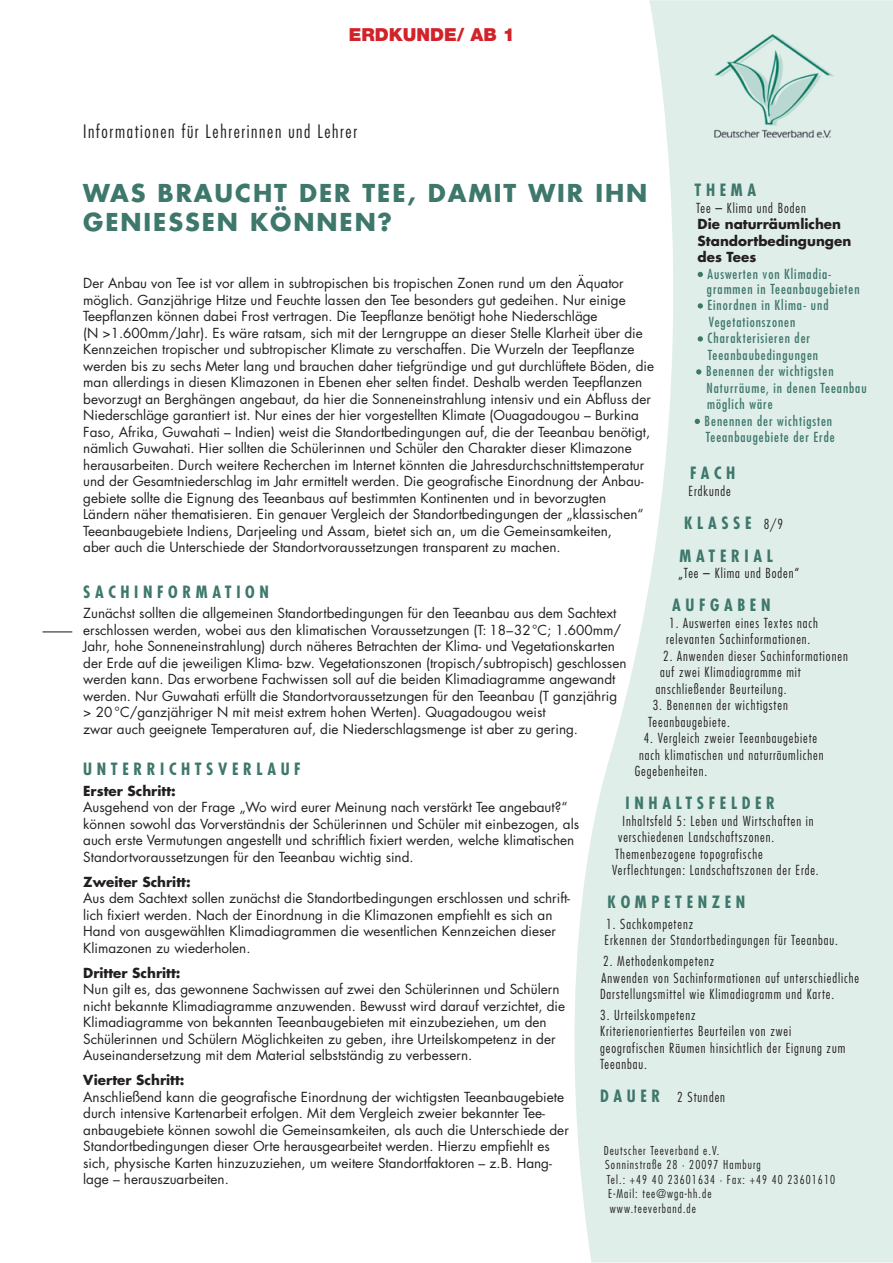
<style>
.page{position:relative;width:893px;height:1263px;background:#fff}
.page>*{position:absolute;margin:0;border:0;box-sizing:border-box;transform-origin:0 0}
.t1{font:700 24px/28.8px "Futura";letter-spacing:.08em;color:#3e776b}
.t2{font:300 condensed 18px "Futura";letter-spacing:.09em;color:#231f20}
.t3{font:900 18px "Helvetica Neue LT Std";color:#d2232a}
.t4{font:700 condensed 16.5px/33px "Futura";letter-spacing:.28em;color:#3e776b}
.t5{font:13.5px/16.5px "Futura";color:#231f20}
.t6{font:300 condensed 13.5px/16.5px "Futura";letter-spacing:.07em;color:#231f20}
.t7{font:condensed 13.5px/15px "Futura";letter-spacing:.07em;color:#3e776b}
.t8{font:700 13.5px/16.5px "Futura";color:#231f20}
.t9{font:300 condensed 12px "Futura";letter-spacing:.09em;color:#231f20}
.s1{font-weight:300;font-size:13.5px;color:#231f20}
</style>
<div class="page">
<svg style="left:574px;top:0;width:318px;height:1263px;fill:#e0eeea"></svg>
<hr style="left:42px;top:631px;width:30px;height:1px;background:#231f20">
<svg style="left:697px;top:272px;width:6px;height:5px"></svg>
<svg style="left:697px;top:303px;width:6px;height:6px"></svg>
<svg style="left:697px;top:336px;width:6px;height:6px"></svg>
<svg style="left:696px;top:369px;width:5px;height:6px"></svg>
<svg style="left:694px;top:419px;width:6px;height:5px"></svg>
<img style="left:704px;top:24px;width:138px;height:126px">
<h2 class="t3" style="left:349px;top:24px;width:167px">ERDKUNDE/ AB 1</h2>
<h2 class="t2" style="left:83px;top:124px;width:275px">Informationen für Lehrerinnen und Lehrer</h2>
<h1 class="t1" style="left:83px;top:181px;width:565px">WAS BRAUCHT DER TEE, DAMIT WIR IHN<br>GENIESSEN KÖNNEN?</h1>
<p class="t4" style="left:694px;top:175px;width:63px">THEMA</p>
<p class="t6" style="left:696px;top:200px;width:111px">Tee – Klima und Boden</p>
<p class="t8" style="left:697px;top:217px;width:155px">Die naturräumlichen<br>Standortbedingungen des Tees</p>
<p class="t7" style="left:707px;top:267px;width:154px">Auswerten von Klimadia&shy;grammen in Teeanbaugebieten</p>
<p class="t7" style="left:707px;top:299px;width:122px">Einordnen in Klima- und</p>
<p class="t7" style="left:708px;top:315px;width:88px">Vegetationszonen</p>
<p class="t7" style="left:707px;top:332px;width:104px">Charakterisieren der</p>
<p class="t7" style="left:708px;top:348px;width:112px">Teeanbaubedingungen</p>
<p class="t7" style="left:706px;top:365px;width:129px">Benennen der wichtigsten</p>
<p class="t7" style="left:706px;top:381px;width:162px">Naturräume, in denen Teeanbau</p>
<p class="t7" style="left:707px;top:398px;width:67px">möglich wäre</p>
<p class="t7" style="left:704px;top:414px;width:129px">Benennen der wichtigsten</p>
<p class="t7" style="left:706px;top:431px;width:130px">Teeanbaugebiete der Erde</p>
<p class="t4" style="left:690px;top:458px;width:47px">FACH</p>
<p class="t6" style="left:688px;top:483px;width:44px">Erdkunde</p>
<p class="t4" style="left:679px;top:508px;width:105px">KLASSE <span class="s1">8/9<br></span>MATERIAL</p>
<p class="t6" style="left:678px;top:566px;width:123px">„Tee – Klima und Boden“</p>
<p class="t4" style="left:672px;top:590px;width:100px">AUFGABEN</p>
<p class="t6" style="left:666px;top:615px;width:153px">1. Auswerten eines Textes nach relevanten Sachinformationen.</p>
<p class="t6" style="left:663px;top:648px;width:186px">2. Anwenden dieser Sachinformationen</p>
<p class="t6" style="left:660px;top:665px;width:142px">auf zwei Klimadiagramme mit</p>
<p class="t6" style="left:655px;top:681px;width:132px">anschließender Beurteilung.</p>
<p class="t6" style="left:648px;top:698px;width:141px;text-indent:4px">3. Benennen der wichtigsten<br>Teeanbaugebiete.</p>
<p class="t6" style="left:643px;top:731px;width:175px">4. Vergleich zweier Teeanbaugebiete</p>
<p class="t6" style="left:639px;top:747px;width:186px">nach klimatischen und naturräumlichen</p>
<p class="t6" style="left:634px;top:764px;width:74px">Gegebenheiten.</p>
<p class="t4" style="left:625px;top:788px;width:151px">INHALTSFELDER</p>
<p class="t6" style="left:622px;top:813px;width:193px">Inhaltsfeld 5: Leben und Wirtschaften in</p>
<p class="t6" style="left:618px;top:830px;width:158px">verschiedenen Landschaftszonen.</p>
<p class="t6" style="left:615px;top:846px;width:149px">Themenbezogene topografische</p>
<p class="t6" style="left:612px;top:863px;width:208px">Verflechtungen: Landschaftszonen der Erde.</p>
<p class="t4" style="left:607px;top:887px;width:139px">KOMPETENZEN</p>
<p class="t6" style="left:604px;top:916px;width:235px">1. Sachkompetenz<br>Erkennen der Standortbedingungen für Teeanbau.</p>
<p class="t6" style="left:600px;top:954px;width:260px">2. Methodenkompetenz<br>Anwenden von Sachinformationen auf unterschiedliche<br>Darstellungsmittel wie Klimadiagramm und Karte.</p>
<p class="t6" style="left:600px;top:1007px;width:246px">3. Urteilskompetenz<br>Kriterienorientiertes Beurteilen von zwei geografischen Räumen hinsichtlich der Eignung zum<br>Teeanbau.</p>
<p class="t4" style="left:600px;top:1081px;width:62px">DAUER</p>
<p class="t6" style="left:677px;top:1090px;width:49px">2 Stunden</p>
<p class="t5" style="left:83px;top:276px;width:572px">Der Anbau von Tee ist vor allem in subtropischen bis tropischen Zonen rund um den Äquator möglich. Ganzjährige Hitze und Feuchte lassen den Tee besonders gut gedeihen. Nur einige Teepflanzen können dabei Frost vertragen. Die Teepflanze benötigt hohe Niederschläge<br>(N &gt;1.600mm/Jahr). Es wäre ratsam, sich mit der Lerngruppe an dieser Stelle Klarheit über die Kennzeichen tropischer und subtropischer Klimate zu verschaffen. Die Wurzeln der Teepflanze werden bis zu sechs Meter lang und brauchen daher tiefgründige und gut durchlüftete Böden, die man allerdings in diesen Klimazonen in Ebenen eher selten findet. Deshalb werden Teepflanzen bevorzugt an Berghängen angebaut, da hier die Sonneneinstrahlung intensiv und ein Abfluss der Niederschläge garantiert ist. Nur eines der hier vorgestellten Klimate (Ouagadougou – Burkina Faso, Afrika, Guwahati – Indien) weist die Standortbedingungen auf, die der Teeanbau benötigt, nämlich Guwahati. Hier sollten die Schülerinnen und Schüler den Charakter dieser Klimazone herausarbeiten. Durch weitere Recherchen im Internet könnten die Jahresdurchschnittstemperatur und der Gesamtniederschlag im Jahr ermittelt werden. Die geografische Einordnung der Anbau&shy;gebiete sollte die Eignung des Teeanbaus auf bestimmten Kontinenten und in bevorzugten Ländern näher thematisieren. Ein genauer Vergleich der Standortbedingungen der „klassischen“ Teeanbaugebiete Indiens, Darjeeling und Assam, bietet sich an, um die Gemeinsamkeiten,<br>aber auch die Unterschiede der Standortvoraussetzungen transparent zu machen.</p>
<p class="t4" style="left:83px;top:577px;width:187px">SACHINFORMATION</p>
<p class="t5" style="left:83px;top:606px;width:544px">Zunächst sollten die allgemeinen Standortbedingungen für den Teeanbau aus dem Sachtext erschlossen werden, wobei aus den klimatischen Voraussetzungen (T: 18–32 °C; 1.600mm/ Jahr, hohe Sonneneinstrahlung) durch näheres Betrachten der Klima- und Vegetationskarten der Erde auf die jeweiligen Klima- bzw. Vegetationszonen (tropisch/subtropisch) geschlossen werden kann. Das erworbene Fachwissen soll auf die beiden Klimadiagramme angewandt werden. Nur Guwahati erfüllt die Standortvoraussetzungen für den Teeanbau (T ganzjährig &gt; 20 °C/ganzjähriger N mit meist extrem hohen Werten). Quagadougou weist<br>zwar auch geeignete Temperaturen auf, die Niederschlagsmenge ist aber zu gering.</p>
<p class="t4" style="left:83px;top:754px;width:219px">UNTERRICHTSVERLAUF</p>
<p class="t8" style="left:83px;top:784px;width:94px">Erster Schritt:</p>
<p class="t5" style="left:83px;top:800px;width:497px">Ausgehend von der Frage „Wo wird eurer Meinung nach verstärkt Tee angebaut?“ können sowohl das Vorverständnis der Schülerinnen und Schüler mit einbezogen, als auch erste Vermutungen angestellt und schriftlich fixiert werden, welche klimatischen Standortvoraussetzungen für den Teeanbau wichtig sind.</p>
<p class="t8" style="left:83px;top:875px;width:109px">Zweiter Schritt:</p>
<p class="t5" style="left:83px;top:891px;width:488px">Aus dem Sachtext sollen zunächst die Standortbedingungen erschlossen und schrift&shy;lich fixiert werden. Nach der Einordnung in die Klimazonen empfiehlt es sich an Hand von ausgewählten Klimadiagrammen die wesentlichen Kennzeichen dieser Klimazonen zu wiederholen.</p>
<p class="t8" style="left:83px;top:966px;width:99px">Dritter Schritt:</p>
<p class="t5" style="left:83px;top:982px;width:483px">Nun gilt es, das gewonnene Sachwissen auf zwei den Schülerinnen und Schülern nicht bekannte Klimadiagramme anzuwenden. Bewusst wird darauf verzichtet, die Klimadiagramme von bekannten Teeanbaugebieten mit einzubeziehen, um den Schülerinnen und Schülern Möglichkeiten zu geben, ihre Urteilskompetenz in der Auseinandersetzung mit dem Material selbstständig zu verbessern.</p>
<p class="t8" style="left:83px;top:1073px;width:103px">Vierter Schritt:</p>
<p class="t5" style="left:83px;top:1090px;width:487px">Anschließend kann die geografische Einordnung der wichtigsten Teeanbaugebiete durch intensive Kartenarbeit erfolgen. Mit dem Vergleich zweier bekannter Tee&shy;anbaugebiete können sowohl die Gemeinsamkeiten, als auch die Unterschiede der Standortbedingungen dieser Orte herausgearbeitet werden. Hierzu empfiehlt es sich, physische Karten hinzuzuziehen, um weitere Standortfaktoren – z.B. Hang&shy;lage – herauszuarbeiten.</p>
<p class="t9" style="left:603px;top:1145px;width:117px">Deutscher Teeverband e.V.</p>
<p class="t9" style="left:605px;top:1160px;width:157px">Sonninstraße 28 · 20097 Hamburg</p>
<p class="t9" style="left:606px;top:1174px;width:230px">Tel.: +49 40 23601634 · Fax: +49 40 23601610</p>
<p class="t9" style="left:608px;top:1189px;width:105px">E-Mail: tee@wga-hh.de</p>
<p class="t9" style="left:609px;top:1203px;width:88px">www.teeverband.de</p>
</div>
